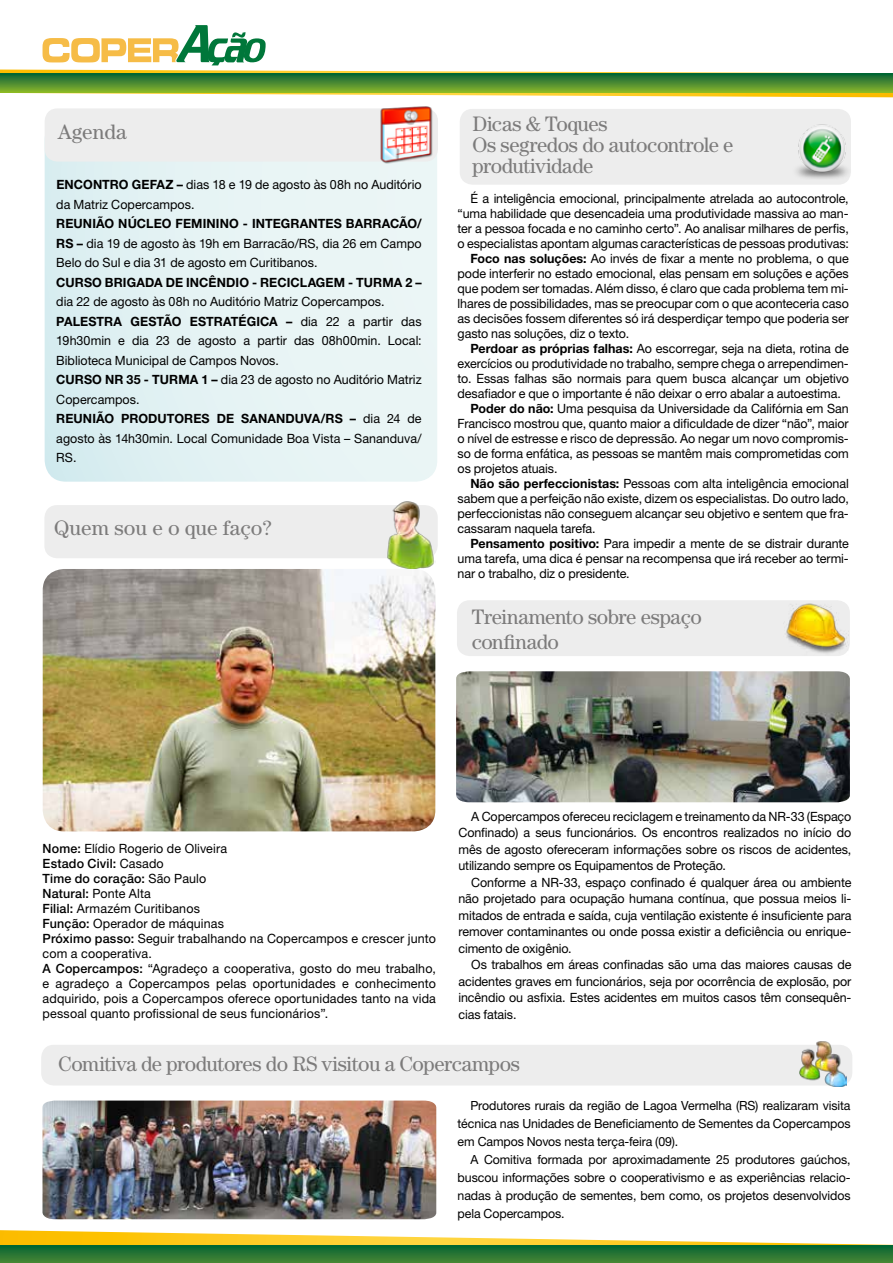
<style>
.page{position:relative;width:893px;height:1263px;background:#fff}
.page>*{position:absolute;margin:0;border:0;box-sizing:border-box;transform-origin:0 0}
.t1{font:21px/21px "Century Std";letter-spacing:-.02em;color:#7c7b7b}
.t2{font:21px "Century Std";color:#7c7b7b}
.t3{font:12.75px/15px "Helvetica Neue LT Std";letter-spacing:-.005em;color:#000;text-align:justify}
.t4{font:700 12.75px "Helvetica Neue LT Std";letter-spacing:.005em;color:#000}
.t5{font:12.6px/18px "Helvetica Neue LT Std";letter-spacing:-.005em;color:#000;text-align:justify}
.s1{font-weight:700}
.s2{font-weight:500}
</style>
<div class="page">
<div style="left:41px;top:1045px;width:811px;height:40px;background:#ededed;border-radius:13px"></div>
<div style="left:457px;top:600px;width:393px;height:56px;background:#ededed;border-radius:13px"></div>
<svg style="left:45px;top:153px;width:392px;height:329px;background:#e4f2f3"></svg>
<div style="left:44px;top:505px;width:394px;height:53px;background:#ededed;border-radius:13px"></div>
<div style="left:460px;top:109px;width:391px;height:76px;background:#ededed;border-radius:13px"></div>
<img style="left:387px;top:501px;width:47px;height:67px">
<img style="left:43px;top:569px;width:392px;height:262px">
<svg style="left:0;top:25px;width:893px;height:72px"></svg>
<svg style="left:0;top:1230px;width:893px;height:16px"></svg>
<svg style="left:0;top:1246px;width:893px;height:17px;background:#277533"></svg>
<div style="left:45px;top:108px;width:393px;height:54px;background:#ededed;border-radius:13px"></div>
<img style="left:376px;top:106px;width:61px;height:60px">
<img style="left:42px;top:1100px;width:394px;height:119px">
<img style="left:456px;top:671px;width:394px;height:131px">
<img style="left:796px;top:115px;width:54px;height:64px">
<img style="left:786px;top:600px;width:61px;height:55px">
<img style="left:799px;top:1041px;width:48px;height:45px">
<h1 class="t1" style="left:58px;top:121px;width:70px">Agenda</h1>
<p class="t3" style="left:56px;top:175px;width:367px;line-height:19.5px"><span class="s1">ENCONTRO GEFAZ –</span> dias 18 e 19 de agosto às 08h no Auditório da Matriz Copercampos.</p>
<p class="t3" style="left:56px;top:214px;width:367px;line-height:19.5px"><span class="s1">REUNIÃO NÚCLEO FEMININO - INTEGRANTES BARRACÃO/ RS –</span> dia 19 de agosto às 19h em Barracão/RS, dia 26 em Campo Belo do Sul e dia 31 de agosto em Curitibanos.</p>
<p class="t4" style="left:56px;top:274px;width:367px">CURSO BRIGADA DE INCÊNDIO - RECICLAGEM - TURMA 2 –</p>
<p class="t3" style="left:56px;top:292px;width:367px;line-height:19.5px;text-align:left">dia 22 de agosto às 08h no Auditório Matriz Copercampos.<br><span class="s1">PALESTRA GESTÃO ESTRATÉGICA –</span> dia 22 a partir das 19h30min e dia 23 de agosto a partir das 08h00min. Local:<br>Biblioteca Municipal de Campos Novos.<br><span class="s1">CURSO NR 35 - TURMA 1 –</span> dia 23 de agosto no Auditório Matriz Copercampos.<br><span class="s1">REUNIÃO PRODUTORES DE SANANDUVA/RS –</span> dia 24 de agosto às 14h30min. Local Comunidade Boa Vista – Sananduva/ RS.</p>
<h1 class="t2" style="left:54px;top:515px;width:219px">Quem sou e o que faço?</h1>
<h1 class="t1" style="left:472px;top:113px;width:263px">Dicas &amp; Toques<br>Os segredos do autocontrole e produtividade</h1>
<p class="t3" style="left:470px;top:191px;width:380px">É a inteligência emocional, principalmente atrelada ao autocontrole,</p>
<p class="t3" style="left:458px;top:206px;width:393px">“uma habilidade que desencadeia uma produtividade massiva ao man-</p>
<p class="t3" style="left:458px;top:221px;width:393px">ter a pessoa focada e no caminho certo”. Ao analisar milhares de perfis,</p>
<p class="t3" style="left:458px;top:236px;width:393px">o especialistas apontam algumas características de pessoas produtivas:</p>
<p class="t3" style="left:470px;top:251px;width:380px"><span class="s1">Foco nas soluções:</span> Ao invés de fixar a mente no problema, o que</p>
<p class="t3" style="left:458px;top:266px;width:393px">pode interferir no estado emocional, elas pensam em soluções e ações</p>
<p class="t3" style="left:458px;top:281px;width:393px">que podem ser tomadas. Além disso, é claro que cada problema tem mi-</p>
<p class="t3" style="left:458px;top:296px;width:393px">lhares de possibilidades, mas se preocupar com o que aconteceria caso</p>
<p class="t3" style="left:458px;top:311px;width:393px">as decisões fossem diferentes só irá desperdiçar tempo que poderia ser</p>
<p class="t3" style="left:458px;top:326px;width:173px">gasto nas soluções, diz o texto.</p>
<p class="t3" style="left:470px;top:341px;width:380px"><span class="s1">Perdoar as próprias falhas:</span> Ao escorregar, seja na dieta, rotina de</p>
<p class="t3" style="left:458px;top:356px;width:393px">exercícios ou produtividade no trabalho, sempre chega o arrependimen-</p>
<p class="t3" style="left:458px;top:371px;width:393px">to. Essas falhas são normais para quem busca alcançar um objetivo</p>
<p class="t3" style="left:458px;top:386px;width:385px">desafiador e que o importante é não deixar o erro abalar a autoestima.</p>
<p class="t3" style="left:470px;top:401px;width:380px"><span class="s1">Poder do não:</span> Uma pesquisa da Universidade da Califórnia em San</p>
<p class="t3" style="left:458px;top:416px;width:393px">Francisco mostrou que, quanto maior a dificuldade de dizer “não”, maior</p>
<p class="t3" style="left:458px;top:431px;width:393px">o nível de estresse e risco de depressão. Ao negar um novo compromis-</p>
<p class="t3" style="left:458px;top:446px;width:393px">so de forma enfática, as pessoas se mantêm mais comprometidas com</p>
<p class="t3" style="left:458px;top:461px;width:101px">os projetos atuais.</p>
<p class="t3" style="left:470px;top:476px;width:380px"><span class="s1">Não são perfeccionistas:</span> Pessoas com alta inteligência emocional</p>
<p class="t3" style="left:458px;top:491px;width:393px">sabem que a perfeição não existe, dizem os especialistas. Do outro lado,</p>
<p class="t3" style="left:458px;top:506px;width:393px">perfeccionistas não conseguem alcançar seu objetivo e sentem que fra-</p>
<p class="t3" style="left:458px;top:521px;width:140px">cassaram naquela tarefa.</p>
<p class="t3" style="left:470px;top:536px;width:380px"><span class="s1">Pensamento positivo:</span> Para impedir a mente de se distrair durante</p>
<p class="t3" style="left:458px;top:551px;width:393px">uma tarefa, uma dica é pensar na recompensa que irá receber ao termi-</p>
<p class="t3" style="left:458px;top:566px;width:174px">nar o trabalho, diz o presidente.</p>
<h1 class="t1" style="left:472px;top:604px;width:232px;line-height:25.2px">Treinamento sobre espaço confinado</h1>
<p class="t3" style="left:458px;top:808px;width:394px;line-height:16.5px;text-indent:13px">A Copercampos ofereceu reciclagem e treinamento da NR-33 (Espaço Confinado) a seus funcionários. Os encontros realizados no início do mês de agosto ofereceram informações sobre os riscos de acidentes, utilizando sempre os Equipamentos de Proteção.</p>
<p class="t3" style="left:458px;top:874px;width:394px;line-height:16.5px;text-indent:13px">Conforme a NR-33, espaço confinado é qualquer área ou ambiente não projetado para ocupação humana contínua, que possua meios li&shy;mitados de entrada e saída, cuja ventilação existente é insuficiente para remover contaminantes ou onde possa existir a deficiência ou enrique&shy;cimento de oxigênio.</p>
<p class="t3" style="left:458px;top:956px;width:394px;line-height:16.5px;text-indent:13px">Os trabalhos em áreas confinadas são uma das maiores causas de acidentes graves em funcionários, seja por ocorrência de explosão, por incêndio ou asfixia. Estes acidentes em muitos casos têm consequên&shy;cias fatais.</p>
<p class="t3" style="left:43px;top:840px;width:395px;text-align:left"><span class="s2">Nome:</span> Elídio Rogerio de Oliveira<br><span class="s2">Estado Civil:</span> Casado<br><span class="s2">Time do coração:</span> São Paulo<br><span class="s2">Natural:</span> Ponte Alta<br><span class="s2">Filial:</span> Armazém Curitibanos<br><span class="s2">Função:</span> Operador de máquinas<br><span class="s2">Próximo passo:</span> Seguir trabalhando na Copercampos e crescer junto com a cooperativa.<br><span class="s2">A Copercampos:</span> “Agradeço a cooperativa, gosto do meu trabalho, e agradeço a Copercampos pelas oportunidades e conhecimento adquirido, pois a Copercampos oferece oportunidades tanto na vida pessoal quanto profissional de seus funcionários”.</p>
<h1 class="t1" style="left:58px;top:1053px;width:463px">Comitiva de produtores do RS visitou a Copercampos</h1>
<p class="t5" style="left:458px;top:1096px;width:394px;text-indent:13px">Produtores rurais da região de Lagoa Vermelha (RS) realizaram visita técnica nas Unidades de Beneficiamento de Sementes da Copercampos em Campos Novos nesta terça-feira (09).</p>
<p class="t5" style="left:458px;top:1150px;width:394px;text-indent:13px">A Comitiva formada por aproximadamente 25 produtores gaúchos, buscou informações sobre o cooperativismo e as experiências relacio&shy;nadas à produção de sementes, bem como, os projetos desenvolvidos pela Copercampos.</p>
</div>
